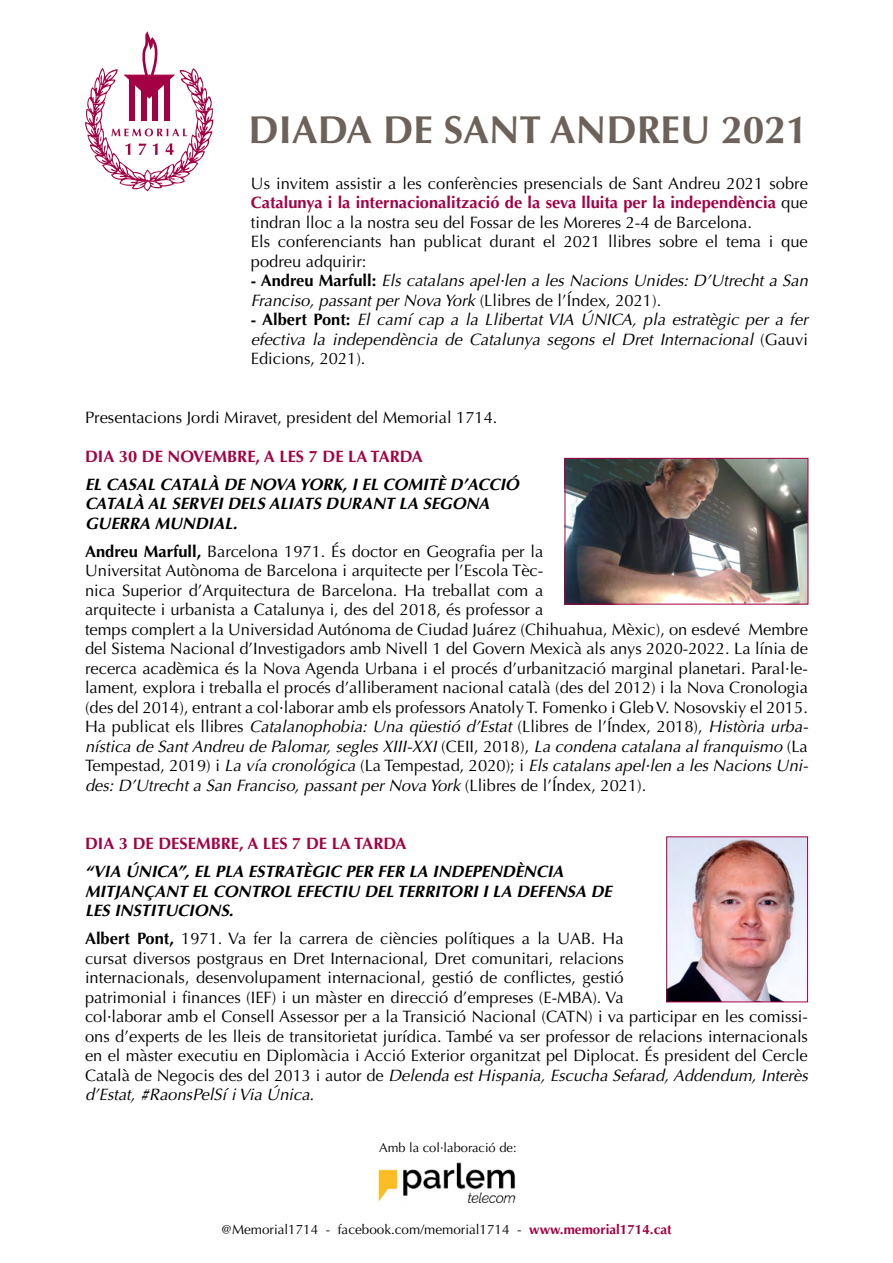
<style>
.page{position:relative;width:893px;height:1263px;background:#fff}
.page>*{position:absolute;margin:0;border:0;box-sizing:border-box;transform-origin:0 0}
.t1{font:700 39px "Optima";color:#6d625a}
.t2{font:16.5px/19.5px "Optima";color:#000}
.t3{font:italic 16.5px/19.5px "Optima";color:#000}
.t4{font:italic 700 16.5px/19.5px "Optima";color:#000}
.t5{font:700 16.5px "Optima";color:#a40044}
.t6{font:13.5px "Optima";color:#000}
.t7{font:12.9px "Optima";color:#000}
.s1{font-weight:700;color:#a40044}
.s2{font-weight:700;font-style:normal}
.s3{font-style:normal}
.s4{font-weight:700}
.s5{font-style:italic}
</style>
<div class="page">
<svg style="left:85px;top:32px;width:128px;height:159px"></svg>
<div style="left:164px;top:77px;width:5px;height:43px;background:#a40044"></div>
<img style="left:668px;top:838px;width:138px;height:162px">
<div style="left:666px;top:836px;width:142px;height:166px;border:1px solid #a40044"></div>
<img style="left:567px;top:460px;width:239px;height:142px">
<div style="left:565px;top:458px;width:243px;height:146px;border:1px solid #a40044"></div>
<img style="left:378px;top:1162px;width:138px;height:40px">
<h1 class="t1" style="left:248px;top:107px;width:561px">DIADA DE SANT ANDREU 2021</h1>
<p class="t2" style="left:251px;top:173px;width:559px">Us invitem assistir a les conferències presencials de Sant Andreu 2021 sobre <span class="s1">Catalunya i la internacionalització de la seva lluita per la independència</span> que tindran lloc a la nostra seu del Fossar de les Moreres 2-4 de Barcelona.<br>Els conferenciants han publicat durant el 2021 llibres sobre el tema i que podreu adquirir:</p>
<p class="t3" style="left:251px;top:271px;width:558px"><span class="s2">- Andreu Marfull:</span> Els catalans apel·len a les Nacions Unides: D’Utrecht a San<br>Franciso, passant per Nova York <span class="s3">(Llibres de l’Índex, 2021).</span></p>
<p class="t3" style="left:251px;top:310px;width:559px;text-align:justify"><span class="s2">- Albert Pont:</span> El camí cap a la Llibertat VIA ÚNICA, pla estratègic per a fer efectiva la independència de Catalunya segons el Dret Internacional <span class="s3">(Gauvi Edicions, 2021).</span></p>
<p class="t2" style="left:85px;top:407px;width:414px">Presentacions Jordi Miravet, president del Memorial 1714.</p>
<p class="t5" style="left:85px;top:446px;width:339px">DIA 30 DE NOVEMBRE, A LES 7 DE LA TARDA</p>
<p class="t4" style="left:85px;top:474px;width:435px">EL CASAL CATALÀ DE NOVA YORK, I EL COMITÈ D’ACCIÓ<br>CATALÀ AL SERVEI DELS ALIATS DURANT LA SEGONA<br>GUERRA MUNDIAL.</p>
<p class="t2" style="left:85px;top:541px;width:724px"><span class="s4">Andreu Marfull,</span> Barcelona 1971. És doctor en Geografia per la<br>Universitat Autònoma de Barcelona i arquitecte per l’Escola Tèc-<br>nica Superior d’Arquitectura de Barcelona. Ha treballat com a<br>arquitecte i urbanista a Catalunya i, des del 2018, és professor a<br>temps complert a la Universidad Autónoma de Ciudad Juárez (Chihuahua, Mèxic), on esdevé Membre del Sistema Nacional d’Investigadors amb Nivell 1 del Govern Mexicà als anys 2020-2022. La línia de recerca acadèmica és la Nova Agenda Urbana i el procés d’urbanització marginal planetari. Paral·le&shy;lament, explora i treballa el procés d’alliberament nacional català (des del 2012) i la Nova Cronologia (des del 2014), entrant a col·laborar amb els professors Anatoly T. Fomenko i Gleb V. Nosovskiy el 2015.<br>Ha publicat els llibres <span class="s5">Catalanophobia: Una qüestió d’Estat</span> (Llibres de l’Índex, 2018), <span class="s5">Història urba&shy;nística de Sant Andreu de Palomar, segles XIII-XXI</span> (CEII, 2018), <span class="s5">La condena catalana al franquismo</span> (La Tempestad, 2019) i <span class="s5">La vía cronológica</span> (La Tempestad, 2020); i <span class="s5">Els catalans apel·len a les Nacions Uni&shy;des: D’Utrecht a San Franciso, passant per Nova York</span> (Llibres de l’Índex, 2021).</p>
<p class="t5" style="left:85px;top:834px;width:323px">DIA 3 DE DESEMBRE, A LES 7 DE LA TARDA</p>
<p class="t4" style="left:85px;top:862px;width:528px">“VIA ÚNICA”, EL PLA ESTRATÈGIC PER FER LA INDEPENDÈNCIA<br>MITJANÇANT EL CONTROL EFECTIU DEL TERRITORI I LA DEFENSA DE<br>LES INSTITUCIONS.</p>
<p class="t2" style="left:85px;top:929px;width:724px"><span class="s4">Albert Pont,</span> 1971. Va fer la carrera de ciències polítiques a la UAB. Ha<br>cursat diversos postgraus en Dret Internacional, Dret comunitari, relacions<br>internacionals, desenvolupament internacional, gestió de conflictes, gestió<br>patrimonial i finances (IEF) i un màster en direcció d’empreses (E-MBA). Va<br>col·laborar amb el Consell Assessor per a la Transició Nacional (CATN) i va participar en les comissi&shy;ons d’experts de les lleis de transitorietat jurídica. També va ser professor de relacions internacionals en el màster executiu en Diplomàcia i Acció Exterior organitzat pel Diplocat. És president del Cercle Català de Negocis des del 2013 i autor de <span class="s5">Delenda est Hispania, Escucha Sefarad, Addendum, Interès d’Estat, #RaonsPelSí i Via Única.</span></p>
<p class="t7" style="left:379px;top:1140px;width:139px">Amb la col·laboració de:</p>
<p class="t6" style="left:221px;top:1221px;width:452px">@Memorial1714 - facebook.com/memorial1714 - <span class="s1">www.memorial1714.cat</span></p>
</div>
